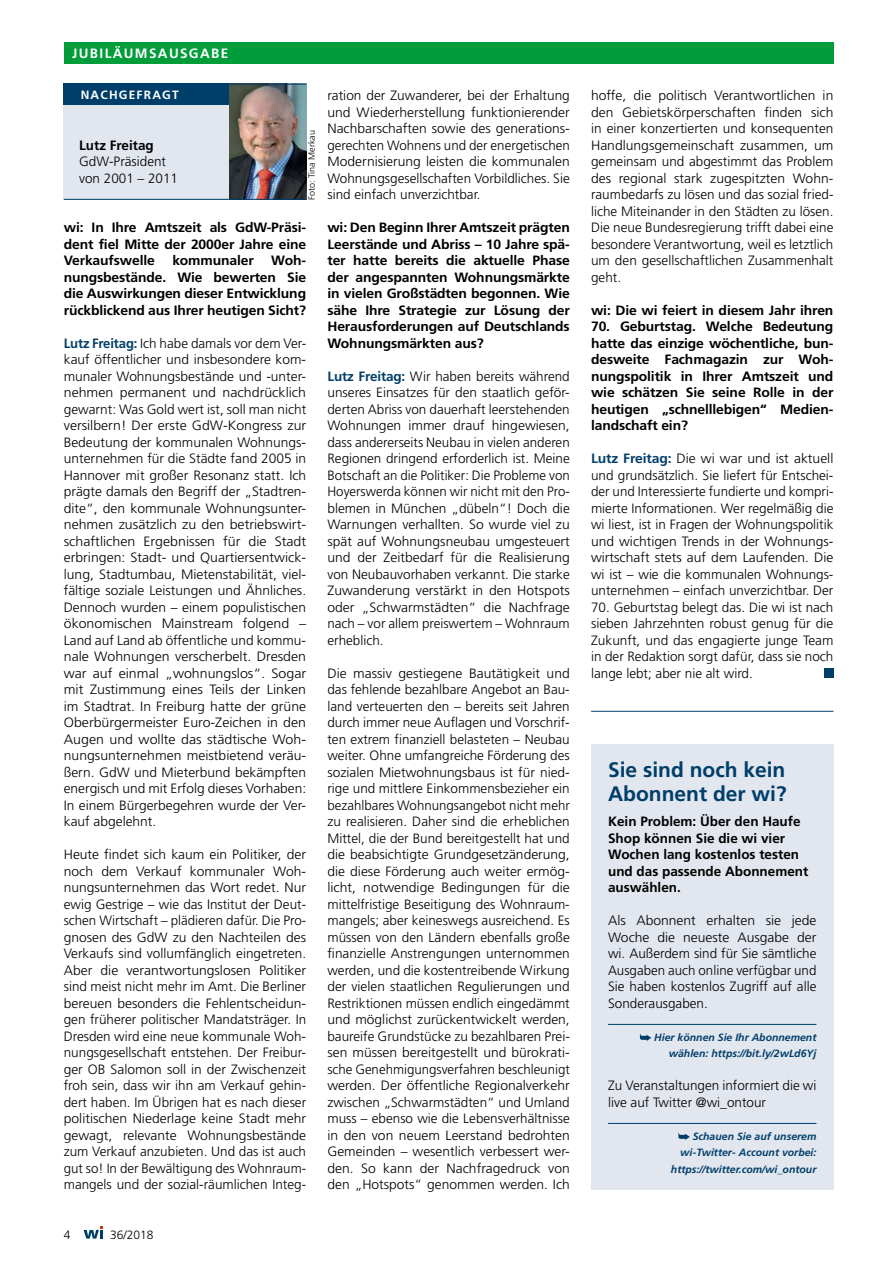
<style>
.page{position:relative;width:893px;height:1263px;background:#fff}
.page>*{position:absolute;margin:0;border:0;box-sizing:border-box;transform-origin:0 0}
.t1{font:700 21px/24px "Frutiger";color:#003e6a}
.t2{font:300 13.5px/16.5px "Frutiger";color:#000;text-align:justify}
.t3{font:700 13.5px/16.5px "Frutiger";letter-spacing:-.01em;color:#000;text-align:justify}
.t4{font:700 13.5px "Frutiger";letter-spacing:.1em;color:#fff}
.t5{font:700 12px "Frutiger";letter-spacing:.1em;color:#fff}
.t6{font:300 12px "Frutiger";color:#000}
.t7{font:italic 700 10.5px/16.5px "Frutiger";color:#003e6a;text-align:right}
.t8{font:300 9px "Frutiger";color:#000}
.s1{font-weight:700;color:#003e6a}
</style>
<div class="page">
<div style="left:64px;top:43px;width:769px;height:21px;background:#009d3a"></div>
<div style="left:824px;top:668px;width:9px;height:10px;background:#003e6a"></div>
<div style="left:64px;top:84px;width:242px;height:115px;background:#e1e6ef"></div>
<div style="left:64px;top:84px;width:242px;height:21px;background:#003e6a"></div>
<img style="left:230px;top:85px;width:76px;height:114px">
<hr style="left:64px;top:199px;width:242px;height:1px;background:#003e6a">
<hr style="left:591px;top:711px;width:242px;height:1px;background:#003e6a">
<div style="left:591px;top:744px;width:242px;height:445px;background:#e1e6ef"></div>
<hr style="left:608px;top:1024px;width:208px;height:1px;background:#003e6a">
<hr style="left:608px;top:1123px;width:208px;height:1px;background:#003e6a">
<svg style="left:640px;top:1034px;width:11px;height:7px"></svg>
<svg style="left:678px;top:1133px;width:12px;height:7px"></svg>
<svg style="left:84px;top:1226px;width:19px;height:12px"></svg>
<p class="t4" style="left:72px;top:46px;width:157px">JUBILÄUMSAUSGABE</p>
<p class="t5" style="left:81px;top:88px;width:99px">NACHGEFRAGT</p>
<p class="t3" style="left:79px;top:137px;width:76px">Lutz Freitag</p>
<p class="t2" style="left:79px;top:154px;width:101px">GdW-Präsident von 2001 – 2011</p>
<p class="t8" style="left:307px;top:200px;width:72px;rotate:-90deg">Foto: Tina Merkau</p>
<p class="t3" style="left:64px;top:219px;width:244px">wi: In Ihre Amtszeit als GdW-Präsi&shy;dent fiel Mitte der 2000er Jahre eine Verkaufswelle</p>
<p class="t3" style="left:64px;top:252px;width:244px;text-indent:207px">Woh&shy;nungsbestände. Wie bewerten Sie die Auswirkungen dieser Entwicklung rückblickend aus Ihrer heutigen Sicht?</p>
<p class="t2" style="left:64px;top:335px;width:244px"><span class="s1">Lutz Freitag:</span> Ich habe damals vor dem Ver&shy;kauf öffentlicher und insbesondere kom&shy;munaler Wohnungsbestände und -unter&shy;nehmen permanent und nachdrücklich gewarnt: Was Gold wert ist, soll man nicht versilbern! Der erste GdW-Kongress zur Bedeutung der kommunalen Wohnungs&shy;unternehmen für die Städte fand 2005 in Hannover mit großer Resonanz statt. Ich prägte damals den Begriff der „Stadtren&shy;dite“, den kommunale Wohnungsunter&shy;nehmen zusätzlich zu den betriebswirt&shy;schaftlichen Ergebnissen für die Stadt erbringen: Stadt- und Quartiersentwick&shy;lung, Stadtumbau, Mietenstabilität, viel&shy;fältige soziale Leistungen und Ähnliches.<br>Dennoch wurden – einem populistischen ökonomischen Mainstream folgend – Land auf Land ab öffentliche und kommu&shy;nale Wohnungen verscherbelt. Dresden war auf einmal „wohnungslos“. Sogar mit Zustimmung eines Teils der Linken im Stadtrat. In Freiburg hatte der grüne Oberbürgermeister Euro-Zeichen in den Augen und wollte das städtische Woh&shy;nungsunternehmen meistbietend veräu&shy;ßern. GdW und Mieterbund bekämpften energisch und mit Erfolg dieses Vorhaben:<br>In einem Bürgerbegehren wurde der Ver&shy;kauf abgelehnt.</p>
<p class="t2" style="left:64px;top:847px;width:244px">Heute findet sich kaum ein Politiker, der noch dem Verkauf kommunaler Woh&shy;nungsunternehmen das Wort redet. Nur ewig Gestrige – wie das Institut der Deut&shy;schen Wirtschaft – plädieren dafür. Die Pro&shy;gnosen des GdW zu den Nachteilen des Verkaufs sind vollumfänglich eingetreten.<br>Aber die verantwortungslosen Politiker sind meist nicht mehr im Amt. Die Berliner bereuen besonders die Fehlentscheidun&shy;gen früherer politischer Mandatsträger. In Dresden wird eine neue kommunale Woh&shy;nungsgesellschaft entstehen. Der Freibur&shy;ger OB Salomon soll in der Zwischenzeit froh sein, dass wir ihn am Verkauf gehin&shy;dert haben. Im Übrigen hat es nach dieser politischen Niederlage keine Stadt mehr gewagt, relevante Wohnungsbestände zum Verkauf anzubieten. Und das ist auch gut so! In der Bewältigung des Wohnraum&shy;mangels und der sozial-räumlichen Integ-</p>
<p class="t3" style="left:172px;top:252px;width:83px">kommunaler</p>
<p class="t2" style="left:327px;top:88px;width:244px">ration der Zuwanderer, bei der Erhaltung und Wiederherstellung funktionierender Nachbarschaften sowie des generations&shy;gerechten Wohnens und der energetischen Modernisierung leisten die kommunalen Wohnungsgesellschaften Vorbildliches. Sie sind einfach unverzichtbar.</p>
<p class="t3" style="left:327px;top:219px;width:244px">wi: Den Beginn Ihrer Amtszeit prägten Leerstände und Abriss – 10 Jahre spä&shy;ter hatte bereits die aktuelle Phase der angespannten Wohnungsmärkte in vielen Großstädten begonnen. Wie sähe Ihre Strategie zur Lösung der Herausforderungen auf Deutschlands Wohnungsmärkten aus?</p>
<p class="t2" style="left:327px;top:368px;width:244px"><span class="s1">Lutz Freitag:</span> Wir haben bereits während unseres Einsatzes für den staatlich geför&shy;derten Abriss von dauerhaft leerstehenden Wohnungen immer drauf hingewiesen, dass andererseits Neubau in vielen anderen Regionen dringend erforderlich ist. Meine Botschaft an die Politiker: Die Probleme von Hoyerswerda können wir nicht mit den Pro&shy;blemen in München „dübeln“! Doch die Warnungen verhallten. So wurde viel zu spät auf Wohnungsneubau umgesteuert und der Zeitbedarf für die Realisierung von Neubauvorhaben verkannt. Die starke Zuwanderung verstärkt in den Hotspots oder „Schwarmstädten“ die Nachfrage nach – vor allem preiswertem – Wohnraum erheblich.</p>
<p class="t2" style="left:327px;top:665px;width:244px">Die massiv gestiegene Bautätigkeit und das fehlende bezahlbare Angebot an Bau&shy;land verteuerten den – bereits seit Jahren durch immer neue Auflagen und Vorschrif&shy;ten extrem finanziell belasteten – Neubau weiter. Ohne umfangreiche Förderung des sozialen Mietwohnungsbaus ist für nied&shy;rige und mittlere Einkommensbezieher ein bezahlbares Wohnungsangebot nicht mehr zu realisieren. Daher sind die erheblichen Mittel, die der Bund bereitgestellt hat und die beabsichtigte Grundgesetzänderung, die diese Förderung auch weiter ermög&shy;licht, notwendige Bedingungen für die mittelfristige Beseitigung des Wohnraum&shy;mangels; aber keineswegs ausreichend. Es müssen von den Ländern ebenfalls große finanzielle Anstrengungen unternommen werden, und die kostentreibende Wirkung der vielen staatlichen Regulierungen und Restriktionen müssen endlich eingedämmt und möglichst zurückentwickelt werden, baureife Grundstücke zu bezahlbaren Prei&shy;sen müssen bereitgestellt und bürokrati&shy;sche Genehmigungsverfahren beschleunigt werden. Der öffentliche Regionalverkehr zwischen „Schwarmstädten“ und Umland muss – ebenso wie die Lebensverhältnisse in den von neuem Leerstand bedrohten Gemeinden – wesentlich verbessert wer&shy;den. So kann der Nachfragedruck von den „Hotspots“ genommen werden. Ich</p>
<p class="t6" style="left:64px;top:1227px;width:8px">4</p>
<p class="t6" style="left:110px;top:1227px;width:45px">36/2018</p>
<p class="t2" style="left:591px;top:88px;width:244px">hoffe, die politisch Verantwortlichen in den Gebietskörperschaften finden sich in einer konzertierten und konsequenten Handlungsgemeinschaft zusammen, um gemeinsam und abgestimmt das Problem des regional stark zugespitzten Wohn&shy;raumbedarfs zu lösen und das sozial fried&shy;liche Miteinander in den Städten zu lösen.<br>Die neue Bundesregierung trifft dabei eine besondere Verantwortung, weil es letztlich um den gesellschaftlichen Zusammenhalt geht.</p>
<p class="t3" style="left:591px;top:302px;width:244px">wi: Die wi feiert in diesem Jahr ihren</p>
<p class="t3" style="left:591px;top:318px;width:244px">70. Geburtstag. Welche Bedeutung hatte das einzige wöchentliche, bun&shy;desweite Fachmagazin zur Woh&shy;nungspolitik in Ihrer Amtszeit und wie schätzen Sie seine Rolle in der heutigen „schnelllebigen“ Medien&shy;landschaft ein?</p>
<p class="t2" style="left:591px;top:451px;width:244px"><span class="s1">Lutz Freitag:</span> Die wi war und ist aktuell und grundsätzlich. Sie liefert für Entschei&shy;der und Interessierte fundierte und kompri&shy;mierte Informationen. Wer regelmäßig die wi liest, ist in Fragen der Wohnungspolitik und wichtigen Trends in der Wohnungs&shy;wirtschaft stets auf dem Laufenden. Die wi ist – wie die kommunalen Wohnungs&shy;unternehmen – einfach unverzichtbar. Der</p>
<p class="t2" style="left:591px;top:599px;width:244px">70. Geburtstag belegt das. Die wi ist nach sieben Jahrzehnten robust genug für die Zukunft, und das engagierte junge Team in der Redaktion sorgt dafür, dass sie noch lange lebt; aber nie alt wird.</p>
<h1 class="t1" style="left:608px;top:758px;width:180px">Sie sind noch kein<br>Abonnent der wi?</h1>
<p class="t3" style="left:608px;top:813px;width:202px;text-align:left">Kein Problem: Über den Haufe<br>Shop können Sie die wi vier<br>Wochen lang kostenlos testen und das passende Abonnement auswählen.</p>
<p class="t2" style="left:608px;top:913px;width:210px">Als Abonnent erhalten sie jede Woche die neueste Ausgabe der wi. Außerdem sind für Sie sämtliche Ausgaben auch online verfügbar und Sie haben kostenlos Zugriff auf alle Sonderausgaben.</p>
<p class="t7" style="left:654px;top:1029px;width:164px">Hier können Sie Ihr Abonnement wählen: https://bit.ly/2wLd6Yj</p>
<p class="t2" style="left:608px;top:1078px;width:210px">Zu Veranstaltungen informiert die wi live auf Twitter @wi_ontour</p>
<p class="t7" style="left:671px;top:1128px;width:147px">Schauen Sie auf unserem wi-Twitter- Account vorbei: https://twitter.com/wi_ontour</p>
</div>
